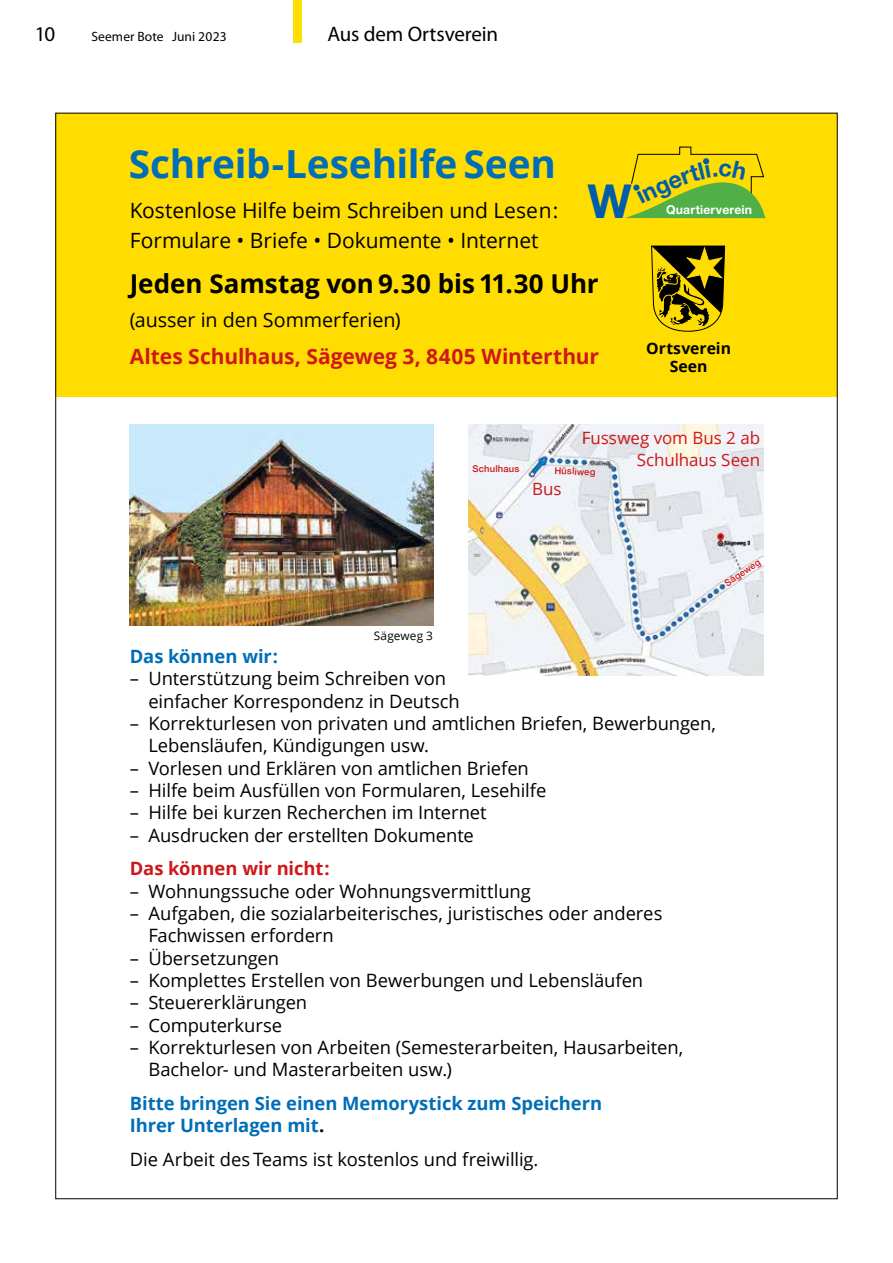
<style>
.page{position:relative;width:893px;height:1263px;background:#fff}
.page>*{position:absolute;margin:0;border:0;box-sizing:border-box;transform-origin:0 0}
.t1{font:700 46.95px "Helvetica Neue";color:#005da9}
.t2{font:700 38.7px "Open Sans";letter-spacing:-.005em;color:#006eb7}
.t3{font:700 25.95px "Open Sans";letter-spacing:-.005em;color:#000}
.t4{font:21px/30.2px "Open Sans";letter-spacing:-.005em;color:#000}
.t5{font:700 21px "Open Sans";letter-spacing:-.005em;color:#cd1719}
.t6{font:21px "Myriad Pro";letter-spacing:-.005em;color:#000}
.t7{font:19.65px "Open Sans";letter-spacing:-.005em;color:#000}
.t8{font:18.45px/22.4px "Open Sans";letter-spacing:-.005em;color:#000}
.t9{font:700 18.45px/22.4px "Open Sans";letter-spacing:-.005em;color:#006eb7}
.t10{font:700 18.45px "Open Sans";letter-spacing:-.005em;color:#cd1719}
.t11{font:16.95px/22px "Open Sans";letter-spacing:-.005em;color:#cd1719;text-align:right}
.t12{font:700 15.75px/17.7px "Open Sans";color:#000;text-align:center}
.t13{font:13.5px "Myriad Pro";letter-spacing:.005em;color:#000}
.t14{font:700 12.15px "Helvetica Neue";letter-spacing:.01em;color:#fff}
.t15{font:11.85px "Open Sans";letter-spacing:.01em;color:#000}
.t16{font:500 9.45px "Helvetica Neue";letter-spacing:.02em;color:#cd1719}
.s1{color:#000}
</style>
<div class="page">
<div style="left:293px;top:0;width:9px;height:43px;background:#fd0"></div>
<div style="left:56px;top:113px;width:781px;height:283px;background:#fd0"></div>
<svg style="left:651px;top:246px;width:74px;height:86px"></svg>
<img style="left:130px;top:424px;width:303px;height:202px">
<img style="left:468px;top:424px;width:295px;height:252px">
<svg style="left:625px;top:147px;width:140px;height:71px"></svg>
<p class="t6" style="left:35px;top:21px;width:22px">10</p>
<p class="t13" style="left:91px;top:28px;width:137px">Seemer Bote Juni 2023</p>
<p class="t6" style="left:327px;top:21px;width:172px">Aus dem Ortsverein</p>
<h2 class="t2" style="left:129px;top:137px;width:429px">Schreib-Lesehilfe Seen</h2>
<h1 class="t1" style="left:587px;top:164px;width:46px">W</h1>
<p class="t4" style="left:130px;top:195px;width:430px">Kostenlose Hilfe beim Schreiben und Lesen:<br>Formulare • Briefe • Dokumente • Internet</p>
<h3 class="t3" style="left:130px;top:266px;width:470px">Jeden Samstag von 9.30 bis 11.30 Uhr</h3>
<p class="t7" style="left:130px;top:307px;width:272px">(ausser in den Sommerferien)</p>
<p class="t5" style="left:130px;top:341px;width:471px">Altes Schulhaus, Sägeweg 3, 8405 Winterthur</p>
<p class="t14" style="left:666px;top:200px;width:87px">Quartierverein</p>
<p class="t12" style="left:646px;top:339px;width:86px">Ortsverein<br>Seen</p>
<p class="t11" style="left:582px;top:426px;width:180px">Fussweg vom Bus 2 ab<br>Schulhaus Seen</p>
<p class="t16" style="left:473px;top:461px;width:48px">Schulhaus</p>
<p class="t16" style="left:555px;top:463px;width:42px;rotate:3deg">Hüsliweg</p>
<p class="t11" style="left:532px;top:478px;width:31px">Bus</p>
<p class="t16" style="left:721px;top:578px;width:43px;rotate:-35deg">Sägeweg</p>
<p class="t15" style="left:374px;top:627px;width:61px">Sägeweg 3</p>
<p class="t9" style="left:130px;top:645px;width:150px">Das können wir:</p>
<p class="t8" style="left:148px;top:667px;width:313px;text-indent:-19px">– Unterstützung beim Schreiben von einfacher Korrespondenz in Deutsch</p>
<p class="t8" style="left:148px;top:712px;width:569px;text-indent:-19px">– Korrekturlesen von privaten und amtlichen Briefen, Bewerbungen,<br>Lebensläufen, Kündigungen usw.</p>
<p class="t8" style="left:130px;top:756px;width:401px">– Vorlesen und Erklären von amtlichen Briefen</p>
<p class="t8" style="left:130px;top:779px;width:418px">– Hilfe beim Ausfüllen von Formularen, Lesehilfe</p>
<p class="t8" style="left:130px;top:801px;width:358px">– Hilfe bei kurzen Recherchen im Internet</p>
<p class="t8" style="left:130px;top:823px;width:346px">– Ausdrucken der erstellten Dokumente</p>
<p class="t10" style="left:130px;top:855px;width:201px">Das können wir nicht:</p>
<p class="t8" style="left:130px;top:879px;width:402px">– Wohnungssuche oder Wohnungsvermittlung</p>
<p class="t8" style="left:148px;top:902px;width:515px;text-indent:-19px">– Aufgaben, die sozialarbeiterisches, juristisches oder anderes<br>Fachwissen erfordern</p>
<p class="t8" style="left:130px;top:946px;width:151px">– Übersetzungen</p>
<p class="t8" style="left:130px;top:969px;width:515px">– Komplettes Erstellen von Bewerbungen und Lebensläufen</p>
<p class="t8" style="left:130px;top:991px;width:179px">– Steuererklärungen</p>
<p class="t8" style="left:130px;top:1013px;width:154px">– Computerkurse</p>
<p class="t8" style="left:148px;top:1036px;width:536px;text-indent:-19px">– Korrekturlesen von Arbeiten (Semesterarbeiten, Hausarbeiten,<br>Bachelor- und Masterarbeiten usw.)</p>
<p class="t9" style="left:130px;top:1091px;width:474px">Bitte bringen Sie einen Memorystick zum Speichern<br>Ihrer Unterlagen mit<span class="s1">.</span></p>
<p class="t8" style="left:130px;top:1147px;width:410px">Die Arbeit des Teams ist kostenlos und freiwillig.</p>
</div>
